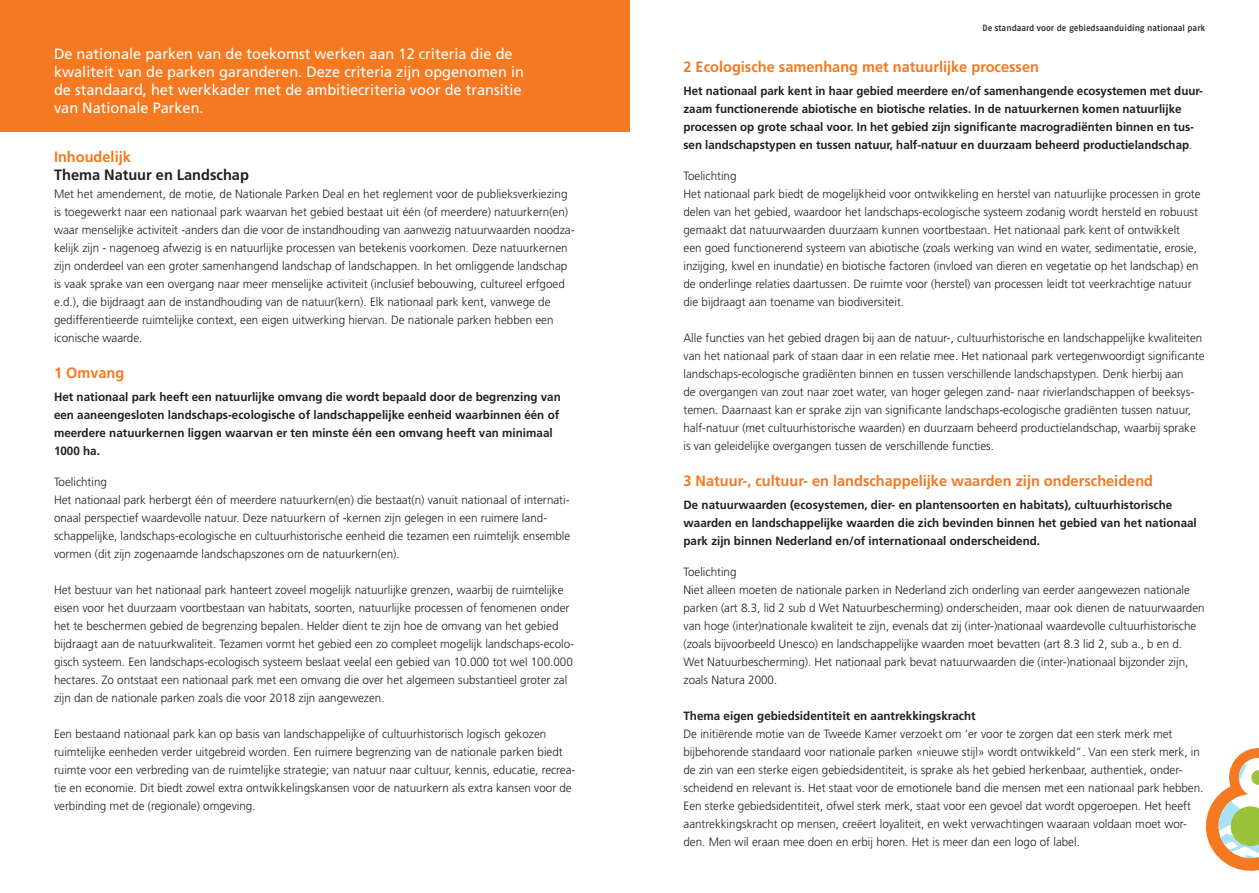
<style>
.page{position:relative;width:1259px;height:893px;background:#fff}
.page>*{position:absolute;margin:0;border:0;box-sizing:border-box;transform-origin:0 0}
.t1{font:15px/18px "Frutiger";color:#fff}
.t2{font:700 15px "Frutiger";color:#f47921}
.t3{font:700 15px "Frutiger";color:#231f20}
.t4{font:300 12px/18px "Frutiger";color:#231f20}
.t5{font:700 12px/18px "Frutiger";color:#231f20}
.t6{font:700 12px/18px "Frutiger";color:#231f20;scale:.96 1}
.t7{font:9px "Fago No Med";letter-spacing:-.005em;color:#231f20}
.s1{font-weight:300}
</style>
<div class="page">
<div style="left:0;top:0;width:629px;height:132px;background:#f47921"></div>
<svg style="left:1206px;top:748px;width:53px;height:123px"></svg>
<p class="t1" style="left:54px;top:44px;width:471px">De nationale parken van de toekomst werken aan 12 criteria die de kwaliteit van de parken garanderen. Deze criteria zijn opgenomen in de standaard, het werkkader met de ambitiecriteria voor de transitie van Nationale Parken.</p>
<p class="t2" style="left:54px;top:148px;width:78px">Inhoudelijk</p>
<p class="t3" style="left:54px;top:166px;width:196px">Thema Natuur en Landschap</p>
<p class="t4" style="left:54px;top:185px;width:522px">Met het amendement, de motie, de Nationale Parken Deal en het reglement voor de publieksverkiezing is toegewerkt naar een nationaal park waarvan het gebied bestaat uit één (of meerdere) natuurkern(en) waar menselijke activiteit -anders dan die voor de instandhouding van aanwezig natuurwaarden noodza&shy;kelijk zijn - nagenoeg afwezig is en natuurlijke processen van betekenis voorkomen. Deze natuurkernen zijn onderdeel van een groter samenhangend landschap of landschappen. In het omliggende landschap is vaak sprake van een overgang naar meer menselijke activiteit (inclusief bebouwing, cultureel erfgoed e.d.), die bijdraagt aan de instandhouding van de natuur(kern). Elk nationaal park kent, vanwege de gedifferentieerde ruimtelijke context, een eigen uitwerking hiervan. De nationale parken hebben een iconische waarde.</p>
<p class="t2" style="left:54px;top:364px;width:72px">1 Omvang</p>
<p class="t5" style="left:54px;top:387px;width:508px">Het nationaal park heeft een natuurlijke omvang die wordt bepaald door de begrenzing van een aaneengesloten landschaps-ecologische of landschappelijke eenheid waarbinnen één of meerdere natuurkernen liggen waarvan er ten minste één een omvang heeft van minimaal 1000 ha.</p>
<p class="t4" style="left:54px;top:473px;width:518px">Toelichting<br>Het nationaal park herbergt één of meerdere natuurkern(en) die bestaat(n) vanuit nationaal of internati&shy;onaal perspectief waardevolle natuur. Deze natuurkern of -kernen zijn gelegen in een ruimere land&shy;schappelijke, landschaps-ecologische en cultuurhistorische eenheid die tezamen een ruimtelijk ensemble vormen (dit zijn zogenaamde landschapszones om de natuurkern(en).</p>
<p class="t4" style="left:54px;top:581px;width:521px">Het bestuur van het nationaal park hanteert zoveel mogelijk natuurlijke grenzen, waarbij de ruimtelijke eisen voor het duurzaam voortbestaan van habitats, soorten, natuurlijke processen of fenomenen onder het te beschermen gebied de begrenzing bepalen. Helder dient te zijn hoe de omvang van het gebied bijdraagt aan de natuurkwaliteit. Tezamen vormt het gebied een zo compleet mogelijk landschaps-ecolo&shy;gisch systeem. Een landschaps-ecologisch systeem beslaat veelal een gebied van 10.000 tot wel 100.000 hectares. Zo ontstaat een nationaal park met een omvang die over het algemeen substantieel groter zal zijn dan de nationale parken zoals die voor 2018 zijn aangewezen.</p>
<p class="t4" style="left:54px;top:725px;width:523px">Een bestaand nationaal park kan op basis van landschappelijke of cultuurhistorisch logisch gekozen ruimtelijke eenheden verder uitgebreid worden. Een ruimere begrenzing van de nationale parken biedt ruimte voor een verbreding van de ruimtelijke strategie; van natuur naar cultuur, kennis, educatie, recrea&shy;tie en economie. Dit biedt zowel extra ontwikkelingskansen voor de natuurkern als extra kansen voor de verbinding met de (regionale) omgeving.</p>
<p class="t7" style="left:982px;top:23px;width:224px">De standaard voor de gebiedsaanduiding nationaal park</p>
<p class="t2" style="left:683px;top:58px;width:357px">2 Ecologische samenhang met natuurlijke processen</p>
<p class="t6" style="left:683px;top:81px;width:543px">Het nationaal park kent in haar gebied meerdere en/of samenhangende ecosystemen met duur&shy;zaam functionerende abiotische en biotische relaties. In de natuurkernen komen natuurlijke processen op grote schaal voor. In het gebied zijn significante macrogradiënten binnen en tus&shy;sen landschapstypen en tussen natuur, half-natuur en duurzaam beheerd productielandschap<span class="s1">.</span></p>
<p class="t4" style="left:683px;top:167px;width:519px">Toelichting<br>Het nationaal park biedt de mogelijkheid voor ontwikkeling en herstel van natuurlijke processen in grote delen van het gebied, waardoor het landschaps-ecologische systeem zodanig wordt hersteld en robuust gemaakt dat natuurwaarden duurzaam kunnen voortbestaan. Het nationaal park kent of ontwikkelt een goed functionerend systeem van abiotische (zoals werking van wind en water, sedimentatie, erosie, inzijging, kwel en inundatie) en biotische factoren (invloed van dieren en vegetatie op het landschap) en de onderlinge relaties daartussen. De ruimte voor (herstel) van processen leidt tot veerkrachtige natuur die bijdraagt aan toename van biodiversiteit.</p>
<p class="t4" style="left:683px;top:329px;width:522px">Alle functies van het gebied dragen bij aan de natuur-, cultuurhistorische en landschappelijke kwaliteiten van het nationaal park of staan daar in een relatie mee. Het nationaal park vertegenwoordigt significante landschaps-ecologische gradiënten binnen en tussen verschillende landschapstypen. Denk hierbij aan<br>de overgangen van zout naar zoet water, van hoger gelegen zand- naar rivierlandschappen of beeksys&shy;temen. Daarnaast kan er sprake zijn van significante landschaps-ecologische gradiënten tussen natuur, half-natuur (met cultuurhistorische waarden) en duurzaam beheerd productielandschap, waarbij sprake is van geleidelijke overgangen tussen de verschillende functies.</p>
<p class="t2" style="left:683px;top:472px;width:471px">3 Natuur-, cultuur- en landschappelijke waarden zijn onderscheidend</p>
<p class="t5" style="left:683px;top:495px;width:515px">De natuurwaarden (ecosystemen, dier- en plantensoorten en habitats), cultuurhistorische waarden en landschappelijke waarden die zich bevinden binnen het gebied van het nationaal park zijn binnen Nederland en/of internationaal onderscheidend.</p>
<p class="t4" style="left:683px;top:563px;width:522px">Toelichting<br>Niet alleen moeten de nationale parken in Nederland zich onderling van eerder aangewezen nationale parken (art 8.3, lid 2 sub d Wet Natuurbescherming) onderscheiden, maar ook dienen de natuurwaarden van hoge (inter)nationale kwaliteit te zijn, evenals dat zij (inter-)nationaal waardevolle cultuurhistorische (zoals bijvoorbeeld Unesco) en landschappelijke waarden moet bevatten (art 8.3 lid 2, sub a., b en d.<br>Wet Natuurbescherming). Het nationaal park bevat natuurwaarden die (inter-)nationaal bijzonder zijn, zoals Natura 2000.</p>
<p class="t5" style="left:683px;top:707px;width:294px">Thema eigen gebiedsidentiteit en aantrekkingskracht</p>
<p class="t4" style="left:683px;top:725px;width:521px">De initiërende motie van de Tweede Kamer verzoekt om ‘er voor te zorgen dat een sterk merk met bijbehorende standaard voor nationale parken «nieuwe stijl» wordt ontwikkeld”. Van een sterk merk, in de zin van een sterke eigen gebiedsidentiteit, is sprake als het gebied herkenbaar, authentiek, onder&shy;scheidend en relevant is. Het staat voor de emotionele band die mensen met een nationaal park hebben.<br>Een sterke gebiedsidentiteit, ofwel sterk merk, staat voor een gevoel dat wordt opgeroepen. Het heeft aantrekkingskracht op mensen, creëert loyaliteit, en wekt verwachtingen waaraan voldaan moet wor&shy;den. Men wil eraan mee doen en erbij horen. Het is meer dan een logo of label.</p>
</div>
